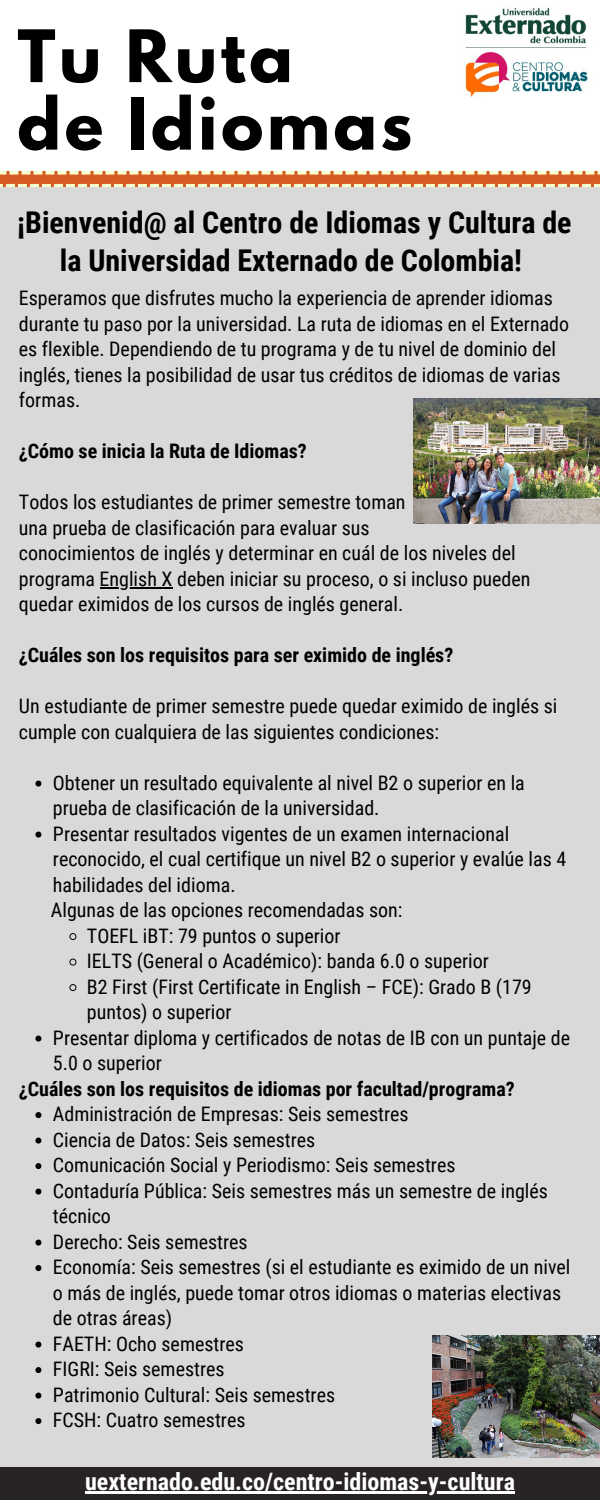
<style>
.page{position:relative;width:600px;height:1500px;background:#d9d9d9}
.page>*{position:absolute;margin:0;border:0;box-sizing:border-box;transform-origin:0 0}
.t1{font:700 64px/67.5px "League Spartan";letter-spacing:.055em;color:#000}
.t2{font:700 30px/38.2px "Roboto Condensed";color:#000;text-align:center}
.t3{font:700 24px "Roboto Condensed";color:#fff}
.t4{font:20px/25.5px "Roboto Condensed";color:#000}
.t5{font:700 20px "Roboto Condensed";color:#000}
</style>
<div class="page">
<div style="left:0;top:1467px;width:600px;height:33px;background:#282423"></div>
<div style="left:0;top:0;width:600px;height:180px;background:#fff"></div>
<svg style="left:0;top:172px;width:600px;height:15px;background:#e08a57"></svg>
<hr style="left:100px;top:587px;width:73px;height:2px;background:#000">
<svg style="left:35px;top:781px;width:6px;height:6px"></svg>
<svg style="left:35px;top:832px;width:6px;height:6px"></svg>
<svg style="left:69px;top:933px;width:8px;height:7px"></svg>
<svg style="left:69px;top:958px;width:8px;height:8px"></svg>
<svg style="left:69px;top:984px;width:8px;height:7px"></svg>
<svg style="left:35px;top:1036px;width:6px;height:6px"></svg>
<svg style="left:35px;top:1112px;width:6px;height:6px"></svg>
<svg style="left:35px;top:1138px;width:6px;height:6px"></svg>
<svg style="left:35px;top:1163px;width:6px;height:6px"></svg>
<svg style="left:35px;top:1189px;width:6px;height:6px"></svg>
<svg style="left:35px;top:1240px;width:6px;height:6px"></svg>
<svg style="left:35px;top:1265px;width:6px;height:6px"></svg>
<svg style="left:35px;top:1342px;width:6px;height:6px"></svg>
<svg style="left:35px;top:1367px;width:6px;height:6px"></svg>
<svg style="left:35px;top:1393px;width:6px;height:6px"></svg>
<svg style="left:35px;top:1418px;width:6px;height:6px"></svg>
<img style="left:414px;top:399px;width:186px;height:124px">
<img style="left:432px;top:1336px;width:168px;height:122px">
<img style="left:465px;top:8px;width:123px;height:89px">
<hr style="left:85px;top:1491px;width:430px;height:2px;background:#fff">
<h1 class="t1" style="left:17px;top:22px;width:396px">Tu Ruta<br>de Idiomas</h1>
<h2 class="t2" style="left:17px;top:202px;width:556px">¡Bienvenid@ al Centro de Idiomas y Cultura de la Universidad Externado de Colombia!</h2>
<p class="t4" style="left:19px;top:284px;width:552px">Esperamos que disfrutes mucho la experiencia de aprender idiomas durante tu paso por la universidad. La ruta de idiomas en el Externado es flexible. Dependiendo de tu programa y de tu nivel de dominio del inglés, tienes la posibilidad de usar tus créditos de idiomas de varias formas.</p>
<p class="t5" style="left:19px;top:437px;width:289px">¿Cómo se inicia la Ruta de Idiomas?</p>
<p class="t4" style="left:19px;top:488px;width:513px">Todos los estudiantes de primer semestre toman<br>una prueba de clasificación para evaluar sus<br>conocimientos de inglés y determinar en cuál de los niveles del programa English X deben iniciar su proceso, o si incluso pueden quedar eximidos de los cursos de inglés general.</p>
<p class="t5" style="left:19px;top:641px;width:436px">¿Cuáles son los requisitos para ser eximido de inglés?</p>
<p class="t4" style="left:19px;top:692px;width:540px">Un estudiante de primer semestre puede quedar eximido de inglés si cumple con cualquiera de las siguientes condiciones:</p>
<p class="t4" style="left:53px;top:769px;width:473px">Obtener un resultado equivalente al nivel B2 o superior en la</p>
<p class="t4" style="left:53px;top:794px;width:328px">prueba de clasificación de la universidad.</p>
<p class="t4" style="left:53px;top:820px;width:458px">Presentar resultados vigentes de un examen internacional</p>
<p class="t4" style="left:53px;top:845px;width:515px">reconocido, el cual certifique un nivel B2 o superior y evalúe las 4</p>
<p class="t4" style="left:53px;top:871px;width:184px">habilidades del idioma.</p>
<p class="t4" style="left:51px;top:896px;width:353px">Algunas de las opciones recomendadas son:</p>
<p class="t4" style="left:87px;top:922px;width:255px">TOEFL iBT: 79 puntos o superior</p>
<p class="t4" style="left:87px;top:947px;width:403px">IELTS (General o Académico): banda 6.0 o superior</p>
<p class="t4" style="left:87px;top:973px;width:446px">B2 First (First Certificate in English – FCE): Grado B (179</p>
<p class="t4" style="left:87px;top:998px;width:146px">puntos) o superior</p>
<p class="t4" style="left:53px;top:1024px;width:519px">Presentar diploma y certificados de notas de IB con un puntaje de</p>
<p class="t4" style="left:53px;top:1049px;width:110px">5.0 o superior</p>
<p class="t5" style="left:19px;top:1074px;width:497px">¿Cuáles son los requisitos de idiomas por facultad/programa?</p>
<p class="t4" style="left:53px;top:1100px;width:519px">Administración de Empresas: Seis semestres<br>Ciencia de Datos: Seis semestres<br>Comunicación Social y Periodismo: Seis semestres<br>Contaduría Pública: Seis semestres más un semestre de inglés técnico<br>Derecho: Seis semestres<br>Economía: Seis semestres (si el estudiante es eximido de un nivel o más de inglés, puede tomar otros idiomas o materias electivas de otras áreas)<br>FAETH: Ocho semestres<br>FIGRI: Seis semestres<br>Patrimonio Cultural: Seis semestres<br>FCSH: Cuatro semestres</p>
<p class="t3" style="left:85px;top:1464px;width:431px">uexternado.edu.co/centro-idiomas-y-cultura</p>
</div>
